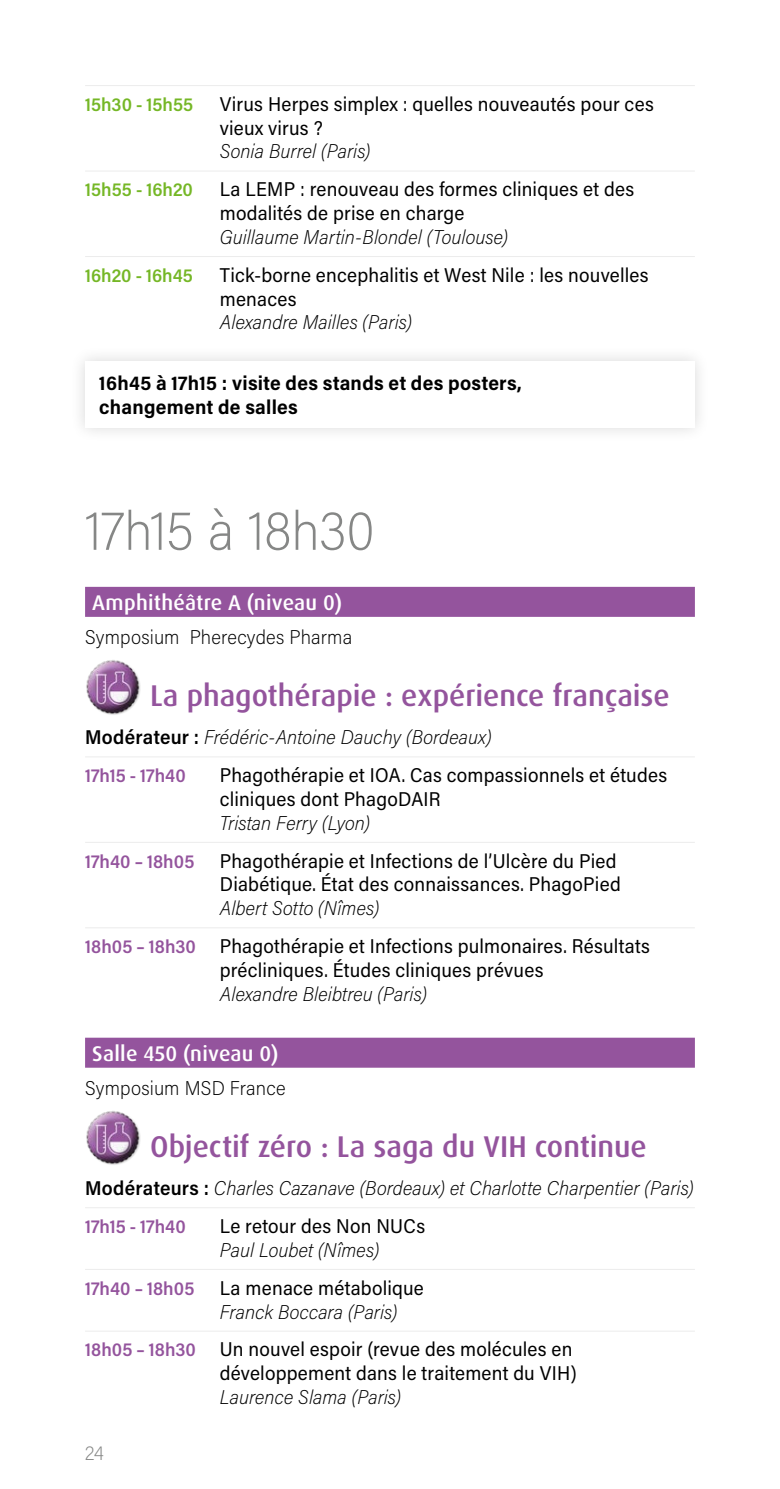
<style>
.page{position:relative;width:780px;height:1489px;background:#fff}
.page>*{position:absolute;margin:0;border:0;box-sizing:border-box;transform-origin:0 0}
.t1{font:200 55px "Acumin Pro Semi Cond";letter-spacing:-.005em;color:#868786}
.t2{font:500 30px "Dax Pro";color:#94549d}
.t3{font:500 21.25px "Dax Pro";letter-spacing:.015em;color:#fff}
.t4{font:20px/23.8px "Acumin Pro Semi Cond";letter-spacing:.01em;color:#000}
.t5{font:italic 200 20px "Acumin Pro Semi Cond";letter-spacing:.005em;color:#000}
.t6{font:700 20px/23.8px "Acumin Pro Semi Cond";letter-spacing:.015em;color:#000}
.t7{font:200 20px "Acumin Pro Semi Cond";letter-spacing:.01em;color:#000}
.t8{font:200 20px "Acumin Pro Semi Cond";color:#868786}
.t9{font:600 18.75px "Acumin Pro Semi Cond";letter-spacing:.005em;color:#94549d}
.t10{font:600 18.75px "Acumin Pro Semi Cond";letter-spacing:.005em;color:#75b726}
.s1{font-weight:600;font-style:normal}
.s2{font-weight:200;font-style:italic}
.s3{font-weight:600;font-size:18.75px;color:#94549d}
</style>
<div class="page">
<hr style="left:85px;top:85px;width:609px;height:1px;background:#ececec">
<hr style="left:85px;top:170px;width:609px;height:1px;background:#ececec">
<hr style="left:85px;top:256px;width:609px;height:1px;background:#ececec">
<div style="left:85px;top:587px;width:609px;height:30px;background:#94549d"></div>
<hr style="left:85px;top:756px;width:609px;height:1px;background:#ececec">
<hr style="left:85px;top:841px;width:609px;height:1px;background:#ececec">
<hr style="left:85px;top:927px;width:609px;height:1px;background:#ececec">
<div style="left:85px;top:1037px;width:609px;height:30px;background:#94549d"></div>
<hr style="left:85px;top:1207px;width:609px;height:1px;background:#ececec">
<hr style="left:85px;top:1268px;width:609px;height:1px;background:#ececec">
<hr style="left:85px;top:1330px;width:609px;height:1px;background:#ececec">
<div style="left:70px;top:346px;width:640px;height:97px;background:#f9f9f9"></div>
<div style="left:85px;top:361px;width:609px;height:67px;background:#fff"></div>
<img style="left:86px;top:660px;width:55px;height:55px">
<img style="left:86px;top:1111px;width:55px;height:54px">
<p class="t10" style="left:85px;top:91px;width:110px">15h30 - 15h55</p>
<p class="t4" style="left:220px;top:91px;width:435px">Virus Herpes simplex : quelles nouveautés pour ces vieux virus ?</p>
<p class="t5" style="left:220px;top:137px;width:152px">Sonia Burrel (Paris)</p>
<p class="t10" style="left:85px;top:177px;width:109px">15h55 - 16h20</p>
<p class="t4" style="left:220px;top:177px;width:416px">La LEMP : renouveau des formes cliniques et des modalités de prise en charge</p>
<p class="t5" style="left:220px;top:223px;width:290px">Guillaume Martin-Blondel (Toulouse)</p>
<p class="t10" style="left:85px;top:262px;width:109px">16h20 - 16h45</p>
<p class="t4" style="left:220px;top:262px;width:430px">Tick-borne encephalitis et West Nile : les nouvelles menaces</p>
<p class="t5" style="left:220px;top:308px;width:194px">Alexandre Mailles (Paris)</p>
<p class="t6" style="left:99px;top:370px;width:424px">16h45 à 17h15 : visite des stands et des posters, changement de salles</p>
<h1 class="t1" style="left:85px;top:493px;width:291px">17h15 à 18h30</h1>
<p class="t3" style="left:92px;top:588px;width:251px">Amphithéâtre A (niveau 0)</p>
<p class="t7" style="left:85px;top:623px;width:269px">Symposium Pherecydes Pharma</p>
<h2 class="t2" style="left:150px;top:676px;width:521px">La phagothérapie : expérience française</h2>
<p class="t5" style="left:85px;top:723px;width:408px"><span class="s1">Modérateur :</span> Frédéric-Antoine Dauchy (Bordeaux)</p>
<p class="t9" style="left:85px;top:762px;width:102px">17h15 - 17h40</p>
<p class="t4" style="left:220px;top:762px;width:449px">Phagothérapie et IOA. Cas compassionnels et études cliniques dont PhagoDAIR</p>
<p class="t5" style="left:220px;top:808px;width:152px">Tristan Ferry (Lyon)</p>
<p class="t9" style="left:85px;top:848px;width:111px">17h40 – 18h05</p>
<p class="t4" style="left:220px;top:848px;width:402px">Phagothérapie et Infections de l’Ulcère du Pied<br>Diabétique. État des connaissances. PhagoPied</p>
<p class="t4" style="left:85px;top:888px;width:566px;line-height:38px;text-indent:135px"><span class="s2">Albert Sotto (Nîmes)<br></span><span class="s3">18h05 – 18h30</span> Phagothérapie et Infections pulmonaires. Résultats</p>
<p class="t4" style="left:220px;top:957px;width:325px">précliniques. Études cliniques prévues</p>
<p class="t5" style="left:220px;top:979px;width:209px">Alexandre Bleibtreu (Paris)</p>
<p class="t3" style="left:92px;top:1039px;width:188px">Salle 450 (niveau 0)</p>
<p class="t7" style="left:85px;top:1074px;width:202px">Symposium MSD France</p>
<h2 class="t2" style="left:150px;top:1127px;width:498px">Objectif zéro : La saga du VIH continue</h2>
<p class="t5" style="left:85px;top:1174px;width:610px"><span class="s1">Modérateurs :</span> Charles Cazanave (Bordeaux) et Charlotte Charpentier (Paris)</p>
<p class="t9" style="left:85px;top:1213px;width:102px">17h15 - 17h40</p>
<p class="t4" style="left:220px;top:1213px;width:207px">Le retour des Non NUCs</p>
<p class="t5" style="left:220px;top:1235px;width:161px">Paul Loubet (Nîmes)</p>
<p class="t9" style="left:85px;top:1274px;width:111px">17h40 – 18h05</p>
<p class="t4" style="left:220px;top:1274px;width:205px">La menace métabolique</p>
<p class="t4" style="left:85px;top:1291px;width:489px;line-height:38px;text-indent:135px"><span class="s2">Franck Boccara (Paris)<br></span><span class="s3">18h05 – 18h30</span> Un nouvel espoir (revue des molécules en</p>
<p class="t4" style="left:220px;top:1360px;width:358px">développement dans le traitement du VIH)</p>
<p class="t5" style="left:220px;top:1382px;width:183px">Laurence Slama (Paris)</p>
<p class="t8" style="left:85px;top:1438px;width:20px">24</p>
</div>
